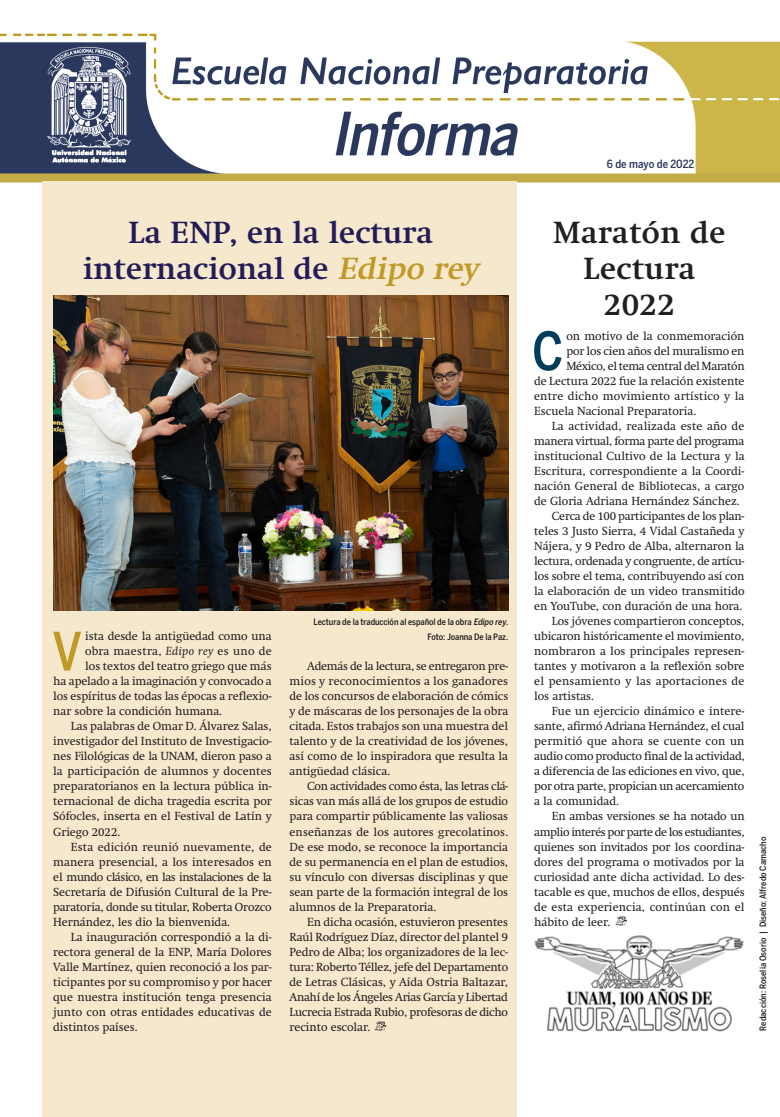
<style>
.page{position:relative;width:780px;height:1117px;background:#fff}
.page>*{position:absolute;margin:0;border:0;box-sizing:border-box;transform-origin:0 0}
.Text_Cap_2022{font:500 52.12px "Benton Sans Cond";color:#c19927}
.Text_Cap_2022-2{font:500 52.12px "Benton Sans Cond";color:#013d5a}
.Cabezal_2022{font:700 30px "Swift";letter-spacing:.01em;color:#231d57}
.Cabezal_2022-2{font:700 30px "Swift";letter-spacing:.02em;color:#231f20}
.Texto_2022{font:11.62px/15px "Swift";color:#231f20;text-align:justify}
.Text_Cap_2022-3{font:11.62px "Swift";color:#231f20}
.Text_Cap_2022-4{font:11.62px "Swift";letter-spacing:-.03em;color:#231f20}
.Text_Cap_2022-5{font:11.62px "Swift";letter-spacing:.03em;color:#231f20}
.Fecha_2022{font:500 11.25px "Benton Sans Cond";color:#29385c}
.Pie_de_foto_2022{font:500 8.75px/15px "Benton Sans Cond";letter-spacing:-.01em;color:#231f20;text-align:right}
.Créditos_Nota{font:500 8.75px "Benton Sans Cond";color:#231f20}
.s1{font-style:italic;color:#c19927}
.s2{font-style:italic}
</style>
<div class="page">
<img style="left:0;top:33px;width:779px;height:234px">
<div style="left:593px;top:157px;width:101px;height:13px;background:#fff"></div>
<div style="left:43px;top:182px;width:474px;height:934px;background:#f6e8cc"></div>
<img style="left:53px;top:295px;width:455px;height:315px">
<svg style="left:615px;top:916px;width:11px;height:9px"></svg>
<svg style="left:375px;top:1021px;width:11px;height:9px"></svg>
<img style="left:534px;top:935px;width:210px;height:97px">
<p class="Cabezal_2022" style="left:128px;top:215px;width:306px">La ENP, en la lectura</p>
<p class="Cabezal_2022" style="left:83px;top:251px;width:396px">internacional de <span class="s1">Edipo rey</span></p>
<p class="Text_Cap_2022" style="left:52px;top:620px;width:31px">V</p>
<p class="Text_Cap_2022-3" style="left:85px;top:629px;width:188px">ista desde la antigüedad como una</p>
<p class="Text_Cap_2022-5" style="left:85px;top:644px;width:188px">obra maestra, <span class="s2">Edipo rey</span> es uno de</p>
<p class="Text_Cap_2022-3" style="left:85px;top:659px;width:188px">los textos del teatro griego que más</p>
<p class="Text_Cap_2022-3" style="left:53px;top:674px;width:220px">ha apelado a la imaginación y convocado a</p>
<p class="Text_Cap_2022-3" style="left:53px;top:689px;width:220px">los espíritus de todas las épocas a reflexio-</p>
<p class="Text_Cap_2022-3" style="left:53px;top:704px;width:170px">nar sobre la condición humana.</p>
<p class="Texto_2022" style="left:53px;top:718px;width:220px;text-indent:18px">Las palabras de Omar D. Álvarez Salas, investigador del Instituto de Investigacio&shy;nes Filológicas de la UNAM, dieron paso a la participación de alumnos y docentes preparatorianos en la lectura pública in&shy;ternacional de dicha tragedia escrita por Sófocles, inserta en el Festival de Latín y Griego 2022.</p>
<p class="Texto_2022" style="left:53px;top:838px;width:220px;text-indent:18px">Esta edición reunió nuevamente, de manera presencial, a los interesados en el mundo clásico, en las instalaciones de la Secretaría de Difusión Cultural de la Pre&shy;paratoria, donde su titular, Roberta Orozco Hernández, les dio la bienvenida.</p>
<p class="Texto_2022" style="left:53px;top:928px;width:220px;text-indent:18px">La inauguración correspondió a la di&shy;rectora general de la ENP, María Dolores Valle Martínez, quien reconoció a los par&shy;ticipantes por su compromiso y por hacer que nuestra institución tenga presencia junto con otras entidades educativas de distintos países.</p>
<p class="Pie_de_foto_2022" style="left:313px;top:614px;width:196px">Lectura de la traducción al español de la obra <span class="s2">Edipo rey</span>.<br>Foto: Joanna De la Paz.</p>
<p class="Texto_2022" style="left:289px;top:658px;width:220px;text-indent:18px">Además de la lectura, se entregaron pre&shy;mios y reconocimientos a los ganadores de los concursos de elaboración de cómics y de máscaras de los personajes de la obra citada. Estos trabajos son una muestra del talento y de la creatividad de los jóvenes, así como de lo inspiradora que resulta la antigüedad clásica.</p>
<p class="Texto_2022" style="left:289px;top:778px;width:220px;text-indent:18px">Con actividades como ésta, las letras clá&shy;sicas van más allá de los grupos de estudio para compartir públicamente las valiosas enseñanzas de los autores grecolatinos.<br>De ese modo, se reconoce la importancia de su permanencia en el plan de estudios, su vínculo con diversas disciplinas y que sean parte de la formación integral de los alumnos de la Preparatoria.</p>
<p class="Texto_2022" style="left:289px;top:913px;width:220px;text-indent:18px">En dicha ocasión, estuvieron presentes Raúl Rodríguez Díaz, director del plantel 9<br>Pedro de Alba; los organizadores de la lec&shy;tura: Roberto Téllez, jefe del Departamento de Letras Clásicas, y Aída Ostria Baltazar, Anahí de los Ángeles Arias García y Libertad Lucrecia Estrada Rubio, profesoras de dicho recinto escolar.</p>
<p class="Fecha_2022" style="left:607px;top:158px;width:89px">6 de mayo de 2022</p>
<p class="Cabezal_2022-2" style="left:553px;top:215px;width:174px">Maratón de</p>
<p class="Cabezal_2022-2" style="left:583px;top:251px;width:113px">Lectura</p>
<p class="Cabezal_2022-2" style="left:603px;top:287px;width:73px">2022</p>
<p class="Text_Cap_2022-2" style="left:532px;top:320px;width:33px">C</p>
<p class="Text_Cap_2022-3" style="left:566px;top:329px;width:179px">on motivo de la conmemoración</p>
<p class="Text_Cap_2022-3" style="left:566px;top:344px;width:180px">por los cien años del muralismo en</p>
<p class="Text_Cap_2022-4" style="left:566px;top:359px;width:180px">México, el tema central del Maratón</p>
<p class="Text_Cap_2022-3" style="left:534px;top:374px;width:212px">de Lectura 2022 fue la relación existente</p>
<p class="Text_Cap_2022-3" style="left:534px;top:389px;width:212px">entre dicho movimiento artístico y la</p>
<p class="Text_Cap_2022-3" style="left:534px;top:404px;width:163px">Escuela Nacional Preparatoria.</p>
<p class="Texto_2022" style="left:534px;top:418px;width:212px;text-indent:18px">La actividad, realizada este año de manera virtual, forma parte del programa institucional Cultivo de la Lectura y la Escritura, correspondiente a la Coordi&shy;nación General de Bibliotecas, a cargo de Gloria Adriana Hernández Sánchez.</p>
<p class="Texto_2022" style="left:534px;top:508px;width:212px;text-indent:18px">Cerca de 100 participantes de los plan&shy;teles 3 Justo Sierra, 4 Vidal Castañeda y Nájera, y 9 Pedro de Alba, alternaron la lectura, ordenada y congruente, de artícu&shy;los sobre el tema, contribuyendo así con la elaboración de un video transmitido en YouTube, con duración de una hora.</p>
<p class="Texto_2022" style="left:534px;top:613px;width:212px;text-indent:18px">Los jóvenes compartieron conceptos, ubicaron históricamente el movimiento, nombraron a los principales represen&shy;tantes y motivaron a la reflexión sobre el pensamiento y las aportaciones de los artistas.</p>
<p class="Texto_2022" style="left:534px;top:703px;width:212px;text-indent:18px">Fue un ejercicio dinámico e intere&shy;sante, afirmó Adriana Hernández, el cual permitió que ahora se cuente con un audio como producto final de la actividad, a diferencia de las ediciones en vivo, que, por otra parte, propician un acercamiento a la comunidad.</p>
<p class="Texto_2022" style="left:534px;top:808px;width:212px;text-indent:18px">En ambas versiones se ha notado un amplio interés por parte de los estudiantes, quienes son invitados por los coordina&shy;dores del programa o motivados por la curiosidad ante dicha actividad. Lo des&shy;tacable es que, muchos de ellos, después de esta experiencia, continúan con el hábito de leer.</p>
<p class="Créditos_Nota" style="left:757px;top:1030px;width:195px;rotate:-90deg">Redacción: Roselia Osorio | Diseño: Alfredo Camacho</p>
</div>
